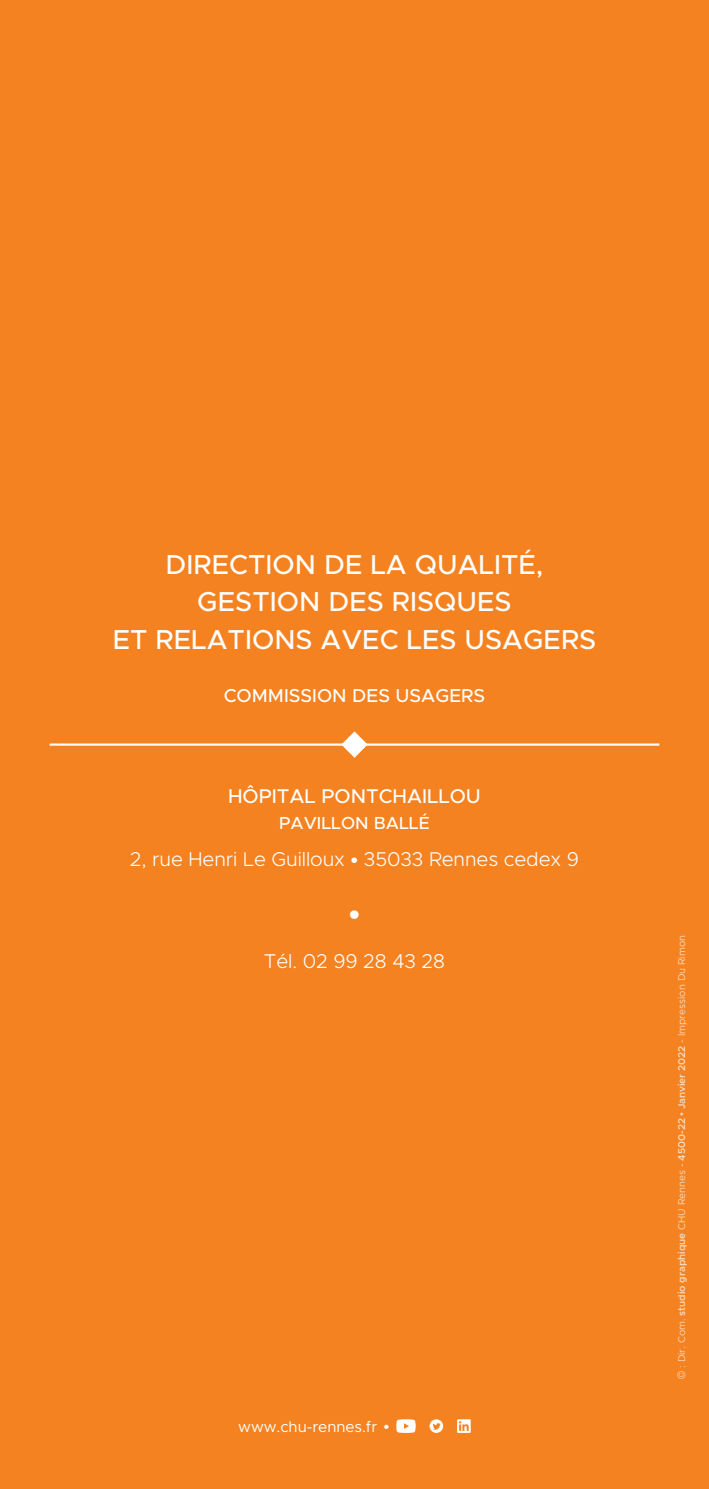
<style>
.page{position:relative;width:709px;height:1489px;background:#fff}
.page>*{position:absolute;margin:0;border:0;box-sizing:border-box;transform-origin:0 0}
.t1{font:30.75px "Adobe Garamond Pro";color:#fff}
.t2{font:500 27.5px/37.5px "Metropolis";color:#fff;text-align:center}
.t3{font:300 20px "Metropolis";letter-spacing:-.005em;color:#fff}
.t4{font:500 20px "Metropolis";color:#fff}
.t5{font:500 18.75px "Metropolis";color:#fff}
.t6{font:500 17.5px "Metropolis";color:#fff}
.t7{font:15.25px "Metropolis";letter-spacing:-.005em;color:#fff}
.t8{font:10px "Metropolis";color:#fff}
.s1{font-family:"Adobe Garamond Pro";font-weight:400}
.s2{font-family:"Adobe Garamond Pro"}
.s3{font-family:"Helvetica";font-stretch:condensed}
.s4{font-weight:600}
</style>
<div class="page">
<div style="left:0;top:0;width:709px;height:1488px;background:#f58220"></div>
<hr style="left:50px;top:743px;width:609px;height:2px;background:#fff">
<svg style="left:341px;top:731px;width:27px;height:26px"></svg>
<svg style="left:396px;top:1419px;width:19px;height:13px"></svg>
<svg style="left:429px;top:1419px;width:14px;height:13px"></svg>
<svg style="left:457px;top:1419px;width:14px;height:13px"></svg>
<h2 class="t2" style="left:113px;top:545px;width:485px">DIRECTION DE LA QUALITÉ,<br>GESTION DES RISQUES<br>ET RELATIONS AVEC LES USAGERS</h2>
<h3 class="t5" style="left:224px;top:683px;width:263px">COMMISSION DES USAGERS</h3>
<h3 class="t4" style="left:228px;top:783px;width:254px">HÔPITAL PONTCHAILLOU</h3>
<h3 class="t6" style="left:279px;top:812px;width:152px">PAVILLON BALLÉ</h3>
<h3 class="t3" style="left:130px;top:846px;width:450px">2, rue Henri Le Guilloux <span class="s1">•</span> 35033 Rennes cedex 9</h3>
<h1 class="t1" style="left:348px;top:897px;width:13px">•</h1>
<h3 class="t3" style="left:264px;top:948px;width:183px">Tél. 02 99 28 43 28</h3>
<h3 class="t7" style="left:238px;top:1416px;width:153px">www.chu-rennes.fr <span class="s2">•</span></h3>
<p class="t8" style="left:675px;top:1378px;width:445px;rotate:-90deg"><span class="s3">©</span> : Dir. Com. <span class="s4">studio graphique</span> CHU Rennes - <span class="s4">4500-22</span> <span class="s2">•</span> <span class="s4">Janvier 2022</span> - Impression Du Rimon</p>
</div>
